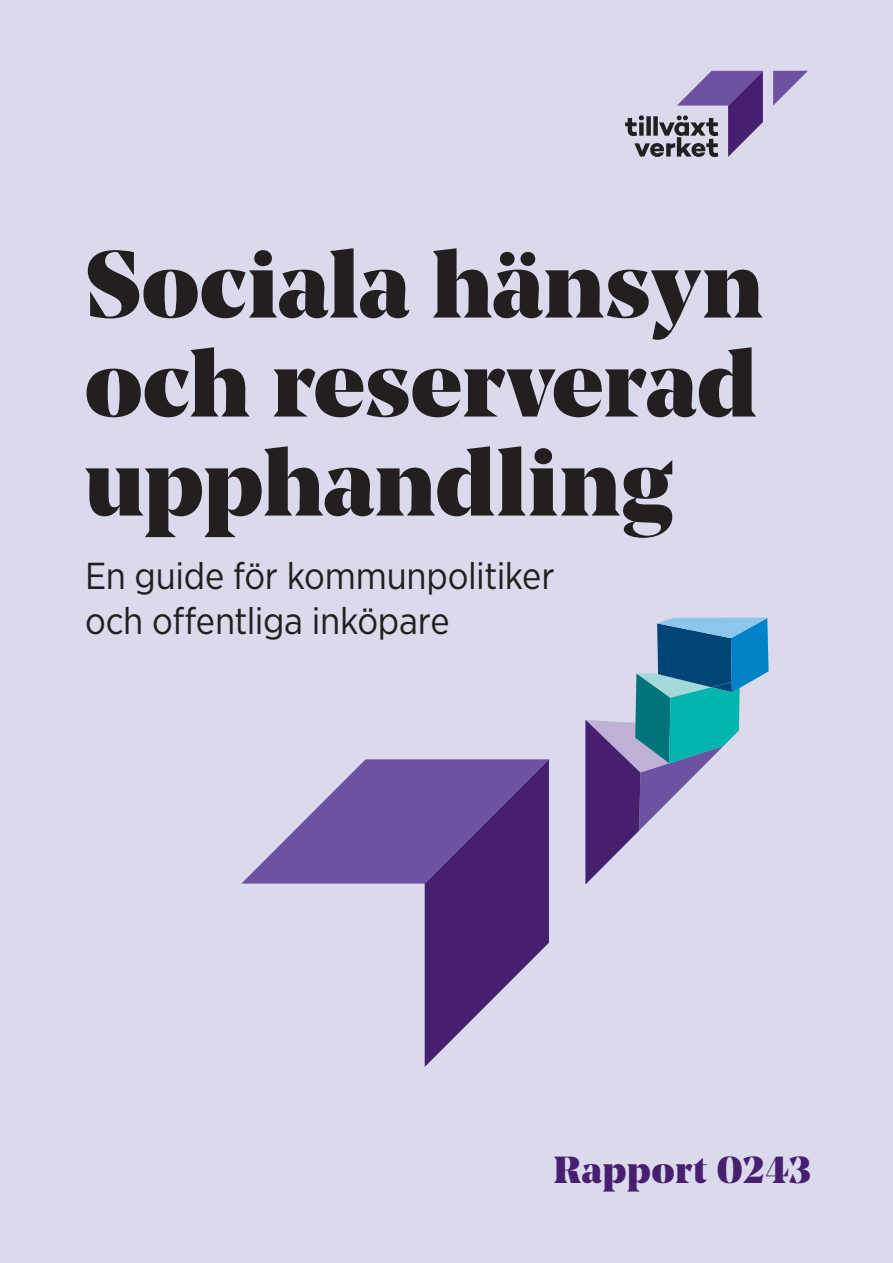
<style>
.page{position:relative;width:893px;height:1263px;background:#dbd9ec}
.page>*{position:absolute;margin:0;border:0;box-sizing:border-box;transform-origin:0 0}
.t1{font:900 94.5px/99px "Noe Display";letter-spacing:.005em;color:#231f20;text-align:justify}
.t2{font:37.5px "Gotham Narrow";letter-spacing:-.01em;color:#231f20}
.t3{font:900 37.5px "Noe Display";letter-spacing:.02em;color:#471f6f}
</style>
<div class="page">
<svg style="left:773px;top:71px;width:35px;height:35px"></svg>
<svg style="left:625px;top:71px;width:138px;height:86px"></svg>
<svg style="left:584px;top:618px;width:185px;height:268px"></svg>
<svg style="left:241px;top:759px;width:308px;height:308px"></svg>
<p class="t1" style="left:85px;top:233px;width:679px">Sociala hänsyn och reserverad upphandling</p>
<p class="t2" style="left:85px;top:553px;width:471px">En guide för kommunpolitiker</p>
<p class="t2" style="left:85px;top:598px;width:366px">och offentliga inköpare</p>
<p class="t3" style="left:554px;top:1145px;width:259px">Rapport 0243</p>
</div>
